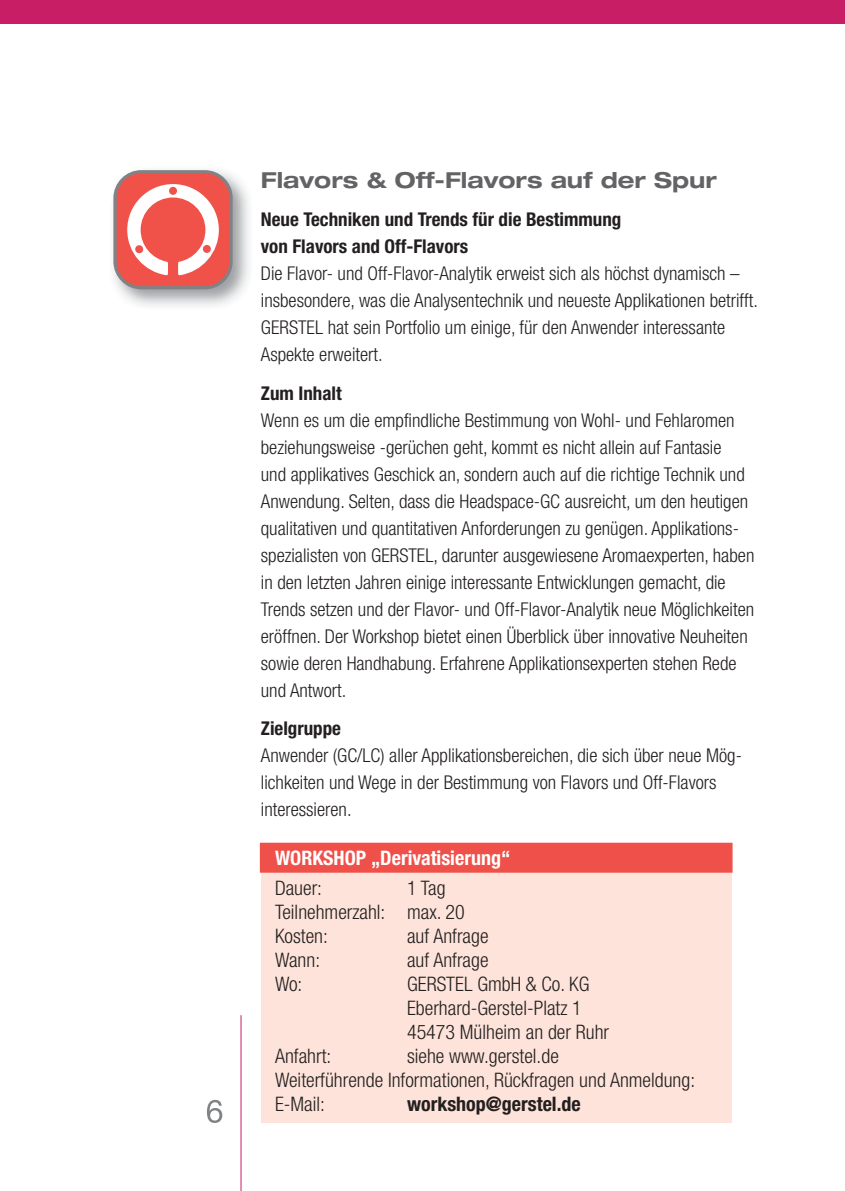
<style>
.page{position:relative;width:845px;height:1191px;background:#fff}
.page>*{position:absolute;margin:0;border:0;box-sizing:border-box;transform-origin:0 0}
.t1{font:700 expanded 22px "Helvetica Neue";color:#636366}
.t2{font:300 condensed 20px/24px "Helvetica Neue";color:#231f20}
.t3{font:700 condensed 20px "Helvetica Neue";color:#fff}
.t4{font:700 condensed 20px "Helvetica Neue";color:#231f20}
.t5{font:300 condensed 19px/27px "Helvetica Neue";color:#231f20}
.t6{font:700 condensed 19px/27px "Helvetica Neue";color:#231f20}
</style>
<div class="page">
<hr style="left:842px;top:0;width:3px;height:24px;background:#c71e66">
<hr style="left:240px;top:1015px;width:1px;height:176px;background:#c71e66">
<svg style="left:207px;top:1099px;width:15px;height:24px"></svg>
<div style="left:0;top:0;width:842px;height:24px;background:#c71e66"></div>
<div style="left:261px;top:843px;width:470px;height:280px;background:#fde3d9"></div>
<svg style="left:113px;top:170px;width:120px;height:119px"></svg>
<svg style="left:117px;top:173px;width:112px;height:113px"></svg>
<div style="left:261px;top:843px;width:470px;height:28px;background:#ef5049"></div>
<div style="left:260px;top:842px;width:472px;height:30px;border:2px solid #ef5049"></div>
<p class="t1" style="left:261px;top:166px;width:457px">Flavors &amp; Off-Flavors auf der Spur</p>
<p class="t6" style="left:261px;top:206px;width:362px">Neue Techniken und Trends für die Bestimmung von Flavors and Off-Flavors</p>
<p class="t5" style="left:261px;top:260px;width:498px">Die Flavor- und Off-Flavor-Analytik erweist sich als höchst dynamisch – insbesondere, was die Analysentechnik und neueste Applikationen betrifft.<br>GERSTEL hat sein Portfolio um einige, für den Anwender interessante Aspekte erweitert.</p>
<p class="t6" style="left:261px;top:379px;width:82px">Zum Inhalt</p>
<p class="t5" style="left:261px;top:406px;width:495px">Wenn es um die empfindliche Bestimmung von Wohl- und Fehlaromen beziehungsweise -gerüchen geht, kommt es nicht allein auf Fantasie<br>und applikatives Geschick an, sondern auch auf die richtige Technik und Anwendung. Selten, dass die Headspace-GC ausreicht, um den heutigen qualitativen und quantitativen Anforderungen zu genügen. Applikations&shy;spezialisten von GERSTEL, darunter ausgewiesene Aromaexperten, haben in den letzten Jahren einige interessante Entwicklungen gemacht, die Trends setzen und der Flavor- und Off-Flavor-Analytik neue Möglichkeiten eröffnen. Der Workshop bietet einen Überblick über innovative Neuheiten sowie deren Handhabung. Erfahrene Applikationsexperten stehen Rede und Antwort.</p>
<p class="t6" style="left:261px;top:714px;width:82px">Zielgruppe</p>
<p class="t5" style="left:261px;top:742px;width:483px">Anwender (GC/LC) aller Applikationsbereichen, die sich über neue Mög&shy;lichkeiten und Wege in der Bestimmung von Flavors und Off-Flavors interessieren.</p>
<p class="t3" style="left:275px;top:846px;width:237px">WORKSHOP „Derivatisierung“</p>
<p class="t2" style="left:275px;top:875px;width:49px">Dauer:</p>
<p class="t2" style="left:275px;top:875px;width:191px;text-indent:132px">1 Tag<br>Teilnehmerzahl: max. 20<br>Kosten:</p>
<p class="t2" style="left:407px;top:923px;width:83px">auf Anfrage</p>
<p class="t2" style="left:275px;top:947px;width:47px">Wann:</p>
<p class="t2" style="left:407px;top:947px;width:83px">auf Anfrage</p>
<p class="t2" style="left:275px;top:971px;width:29px">Wo:</p>
<p class="t2" style="left:407px;top:971px;width:203px">GERSTEL GmbH &amp; Co. KG<br>Eberhard-Gerstel-Platz 1<br>45473 Mülheim an der Ruhr</p>
<p class="t2" style="left:275px;top:1043px;width:58px">Anfahrt:</p>
<p class="t2" style="left:275px;top:1043px;width:421px;text-indent:132px">siehe www.gerstel.de<br>Weiterführende Informationen, Rückfragen und Anmeldung:<br>E-Mail:</p>
<p class="t4" style="left:407px;top:1092px;width:175px">workshop@gerstel.de</p>
</div>
